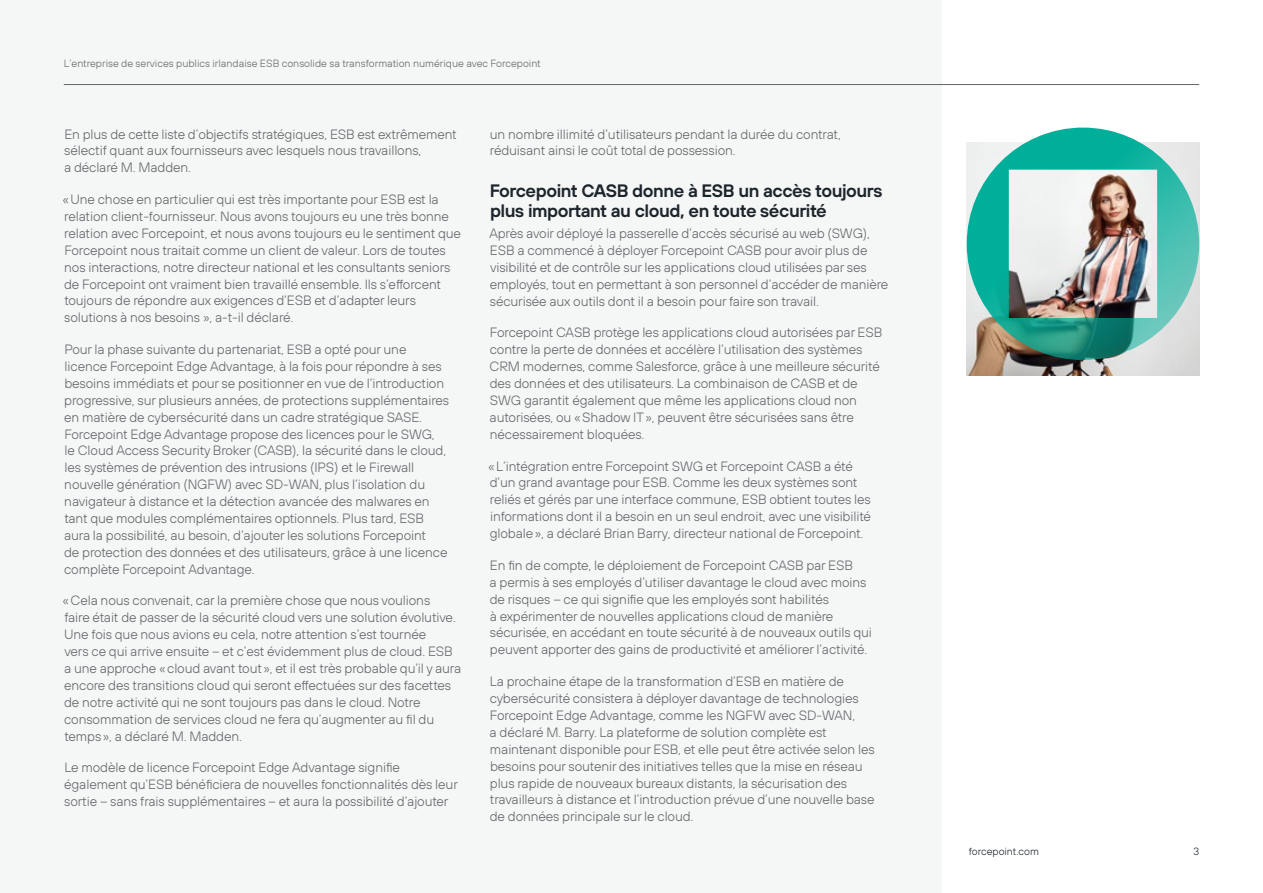
<style>
.page{position:relative;width:1263px;height:893px;background:#fff}
.page>*{position:absolute;margin:0;border:0;box-sizing:border-box;transform-origin:0 0}
.t1{font:600 18px/19.5px "FP Sans";letter-spacing:-.025em;color:#1d252c}
.t2{font:300 13.5px/16.8px "FP Sans";letter-spacing:-.01em;color:#636569}
.t3{font:300 10.5px "FP Sans";color:#636569}
.t4{font:300 10.5px "FP Sans";color:#1d252c}
</style>
<div class="page">
<div style="left:0;top:0;width:941px;height:893px;background:#f5f6f6"></div>
<hr style="left:64px;top:84px;width:1135px;height:1px;background:#636569">
<img style="left:967px;top:360px;width:232px;height:15px">
<img style="left:967px;top:128px;width:232px;height:232px">
<p class="t3" style="left:64px;top:56px;width:479px">L’entreprise de services publics irlandaise ESB consolide sa transformation numérique avec Forcepoint</p>
<p class="t2" style="left:64px;top:125px;width:394px">En plus de cette liste d’objectifs stratégiques, ESB est extrêmement sélectif quant aux fournisseurs avec lesquels nous travaillons,<br>a déclaré M. Madden.</p>
<p class="t2" style="left:62px;top:191px;width:400px">«Une chose en particulier qui est très importante pour ESB est la relation client-fournisseur. Nous avons toujours eu une très bonne relation avec Forcepoint, et nous avons toujours eu le sentiment que Forcepoint nous traitait comme un client de valeur. Lors de toutes nos interactions, notre directeur national et les consultants seniors de Forcepoint ont vraiment bien travaillé ensemble. Ils s’efforcent toujours de répondre aux exigences d’ESB et d’adapter leurs solutions à nos besoins », a-t-il déclaré.</p>
<p class="t2" style="left:64px;top:341px;width:387px">Pour la phase suivante du partenariat, ESB a opté pour une licence Forcepoint Edge Advantage, à la fois pour répondre à ses besoins immédiats et pour se positionner en vue de l’introduction progressive, sur plusieurs années, de protections supplémentaires en matière de cybersécurité dans un cadre stratégique SASE.<br>Forcepoint Edge Advantage propose des licences pour le SWG,<br>le Cloud Access Security Broker (CASB), la sécurité dans le cloud, les systèmes de prévention des intrusions (IPS) et le Firewall nouvelle génération (NGFW) avec SD-WAN, plus l’isolation du navigateur à distance et la détection avancée des malwares en tant que modules complémentaires optionnels. Plus tard, ESB aura la possibilité, au besoin, d’ajouter les solutions Forcepoint<br>de protection des données et des utilisateurs, grâce à une licence complète Forcepoint Advantage.</p>
<p class="t2" style="left:62px;top:592px;width:400px">«Cela nous convenait, car la première chose que nous voulions<br>faire était de passer de la sécurité cloud vers une solution évolutive.<br>Une fois que nous avions eu cela, notre attention s’est tournée<br>vers ce qui arrive ensuite – et c’est évidemment plus de cloud. ESB a une approche «cloud avant tout», et il est très probable qu’il y aura encore des transitions cloud qui seront effectuées sur des facettes de notre activité qui ne sont toujours pas dans le cloud. Notre consommation de services cloud ne fera qu’augmenter au fil du temps», a déclaré M. Madden.</p>
<p class="t2" style="left:64px;top:759px;width:395px">Le modèle de licence Forcepoint Edge Advantage signifie également qu’ESB bénéficiera de nouvelles fonctionnalités dès leur sortie – sans frais supplémentaires – et aura la possibilité d’ajouter</p>
<p class="t2" style="left:490px;top:125px;width:352px">un nombre illimité d’utilisateurs pendant la durée du contrat, réduisant ainsi le coût total de possession.</p>
<h1 class="t1" style="left:490px;top:181px;width:394px">Forcepoint CASB donne à ESB un accès toujours plus important au cloud, en toute sécurité</h1>
<p class="t2" style="left:489px;top:225px;width:400px">Après avoir déployé la passerelle d’accès sécurisé au web (SWG), ESB a commencé à déployer Forcepoint CASB pour avoir plus de visibilité et de contrôle sur les applications cloud utilisées par ses employés, tout en permettant à son personnel d’accéder de manière sécurisée aux outils dont il a besoin pour faire son travail.</p>
<p class="t2" style="left:490px;top:324px;width:394px">Forcepoint CASB protège les applications cloud autorisées par ESB contre la perte de données et accélère l’utilisation des systèmes CRM modernes, comme Salesforce, grâce à une meilleure sécurité des données et des utilisateurs. La combinaison de CASB et de SWG garantit également que même les applications cloud non autorisées, ou «Shadow IT», peuvent être sécurisées sans être nécessairement bloquées.</p>
<p class="t2" style="left:488px;top:457px;width:384px">«L’intégration entre Forcepoint SWG et Forcepoint CASB a été d’un grand avantage pour ESB. Comme les deux systèmes sont reliés et gérés par une interface commune, ESB obtient toutes les informations dont il a besoin en un seul endroit, avec une visibilité globale», a déclaré Brian Barry, directeur national de Forcepoint.</p>
<p class="t2" style="left:490px;top:557px;width:384px">En fin de compte, le déploiement de Forcepoint CASB par ESB<br>a permis à ses employés d’utiliser davantage le cloud avec moins de risques – ce qui signifie que les employés sont habilités<br>à expérimenter de nouvelles applications cloud de manière sécurisée, en accédant en toute sécurité à de nouveaux outils qui peuvent apporter des gains de productivité et améliorer l’activité.</p>
<p class="t2" style="left:490px;top:673px;width:387px">La prochaine étape de la transformation d’ESB en matière de cybersécurité consistera à déployer davantage de technologies Forcepoint Edge Advantage, comme les NGFW avec SD-WAN,<br>a déclaré M. Barry. La plateforme de solution complète est maintenant disponible pour ESB, et elle peut être activée selon les besoins pour soutenir des initiatives telles que la mise en réseau plus rapide de nouveaux bureaux distants, la sécurisation des travailleurs à distance et l’introduction prévue d’une nouvelle base de données principale sur le cloud.</p>
<p class="t4" style="left:969px;top:844px;width:72px">forcepoint.com</p>
<p class="t4" style="left:1193px;top:844px;width:7px">3</p>
</div>
